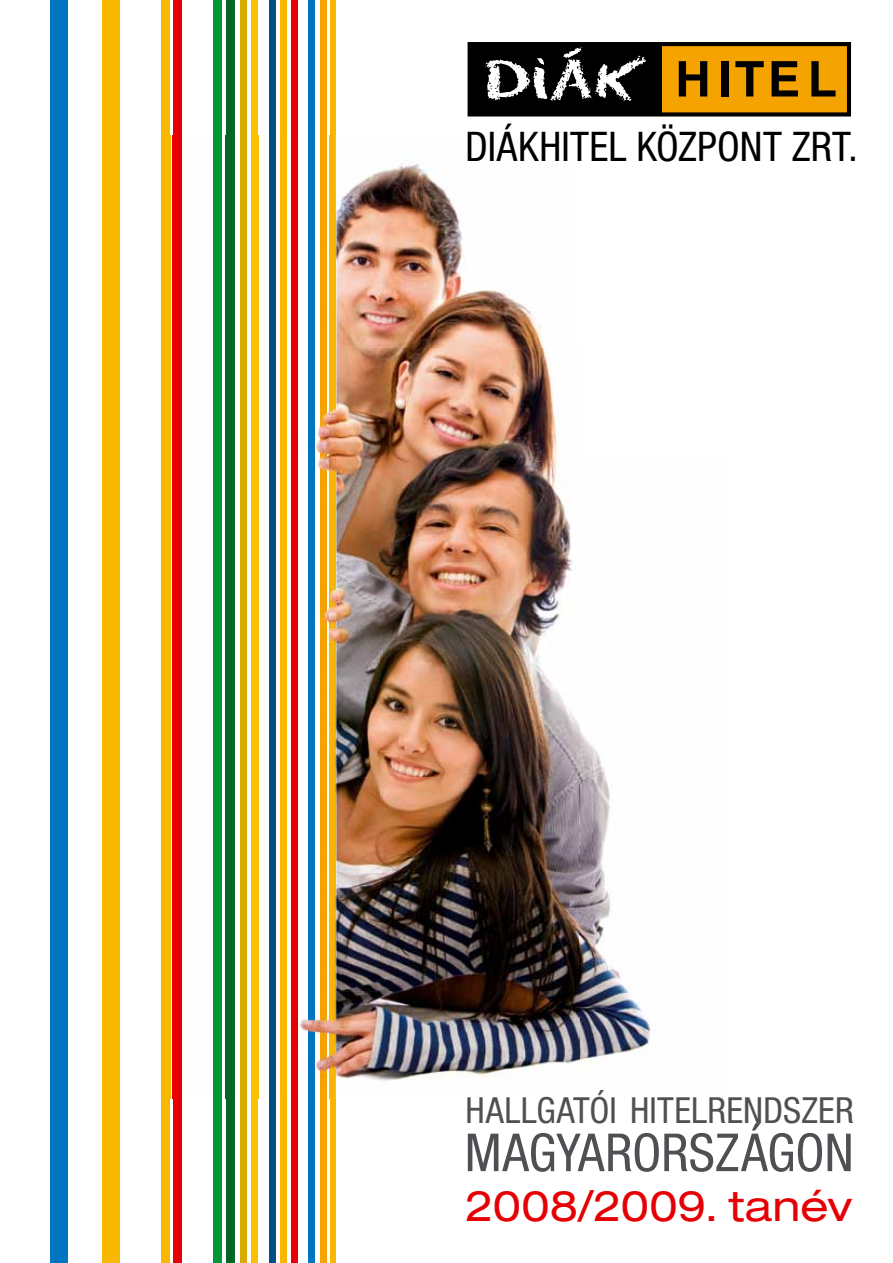
<style>
.page{position:relative;width:893px;height:1263px;background:#fff}
.page>*{position:absolute;margin:0;border:0;box-sizing:border-box;transform-origin:0 0}
.t1{font:condensed 52.5px "Helvetica Neue LT Pro";color:#504f53}
.t2{font:expanded 42.15px "Helvetica Neue LT Pro";letter-spacing:.005em;color:#e60005}
.t3{font:condensed 40.95px "Helvetica Neue LT Pro";letter-spacing:.005em;color:#000}
.t4{font:condensed 36px "Helvetica Neue LT Pro";letter-spacing:.005em;color:#504f53}
</style>
<div class="page">
<div style="left:51px;top:0;width:17px;height:1263px;background:#0076c0"></div>
<div style="left:103px;top:0;width:17px;height:1263px;background:#f9b700"></div>
<div style="left:161px;top:0;width:9px;height:1263px;background:#f9b700"></div>
<div style="left:213px;top:0;width:9px;height:1263px;background:#009836"></div>
<div style="left:226px;top:0;width:9px;height:1263px;background:#006822"></div>
<div style="left:241px;top:0;width:6px;height:1263px;background:#d7ac00"></div>
<div style="left:252px;top:0;width:6px;height:1263px;background:#fbc100"></div>
<div style="left:270px;top:0;width:6px;height:1263px;background:#004f86"></div>
<div style="left:281px;top:0;width:6px;height:1263px;background:#f9b700"></div>
<div style="left:292px;top:0;width:6px;height:1263px;background:#e60005"></div>
<div style="left:309px;top:0;width:6px;height:1263px;background:#0076c0"></div>
<div style="left:321px;top:0;width:6px;height:1263px;background:#f5a300"></div>
<div style="left:330px;top:0;width:6px;height:1263px;background:#f9b700"></div>
<div style="left:173px;top:0;width:9px;height:1263px;background:#e60005"></div>
<img style="left:102px;top:135px;width:549px;height:963px">
<img style="left:213px;top:135px;width:9px;height:963px">
<img style="left:226px;top:135px;width:9px;height:963px">
<img style="left:241px;top:135px;width:6px;height:963px">
<img style="left:252px;top:135px;width:6px;height:963px">
<img style="left:270px;top:135px;width:6px;height:963px">
<img style="left:281px;top:135px;width:6px;height:963px">
<img style="left:292px;top:135px;width:6px;height:963px">
<img style="left:309px;top:135px;width:6px;height:963px">
<img style="left:321px;top:135px;width:6px;height:963px">
<img style="left:330px;top:135px;width:6px;height:963px">
<img style="left:103px;top:135px;width:17px;height:963px">
<img style="left:161px;top:135px;width:9px;height:963px">
<div style="left:470px;top:44px;width:379px;height:70px;background:#f5a300"></div>
<div style="left:468px;top:42px;width:383px;height:74px;border:4px solid #000"></div>
<div style="left:470px;top:43px;width:192px;height:72px;background:#000"></div>
<svg style="left:485px;top:47px;width:161px;height:54px"></svg>
<svg style="left:679px;top:61px;width:28px;height:36px"></svg>
<div style="left:721px;top:61px;width:7px;height:36px;background:#000"></div>
<svg style="left:735px;top:61px;width:29px;height:36px"></svg>
<svg style="left:772px;top:61px;width:26px;height:36px"></svg>
<svg style="left:811px;top:61px;width:25px;height:36px"></svg>
<p class="t3" style="left:465px;top:123px;width:394px">DIÁKHITEL KÖZPONT ZRT.</p>
<p class="t4" style="left:466px;top:1089px;width:390px">HALLGATÓI HITELRENDSZER</p>
<h1 class="t1" style="left:465px;top:1122px;width:391px">MAGYARORSZÁGON</h1>
<p class="t2" style="left:466px;top:1181px;width:388px">2008/2009. tanév</p>
</div>
